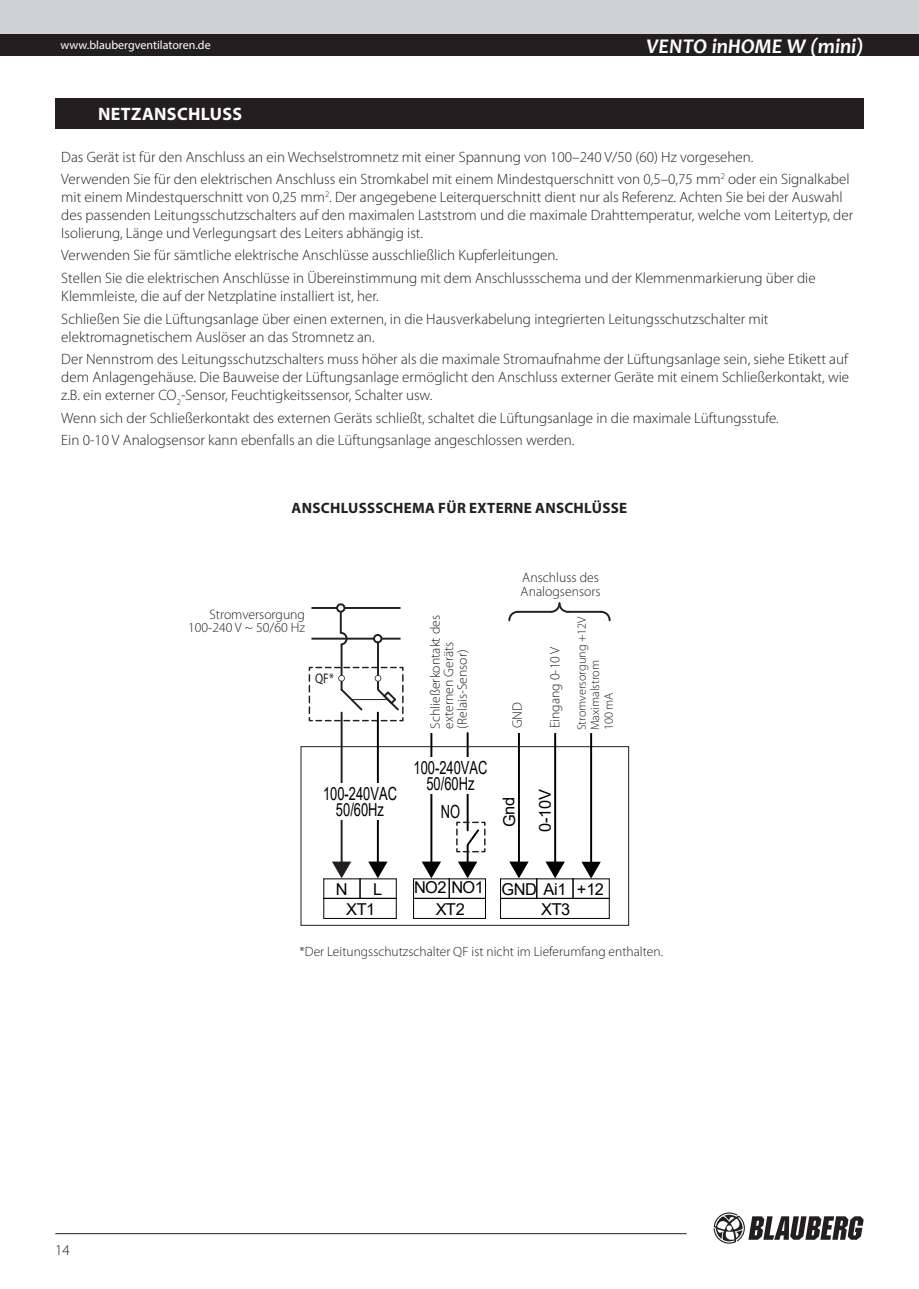
<style>
.page{position:relative;width:919px;height:1289px;background:#fff}
.page>*{position:absolute;margin:0;border:0;box-sizing:border-box;transform-origin:0 0}
.t1{font:italic 700 21px "Candara";color:#fff}
.t2{font:18.15px/16.4px "Arial";color:#000001;text-align:center;scale:.71 1}
.t3{font:700 18px "Myriad Pro";letter-spacing:.02em;color:#fff}
.t4{font:16.35px/20.2px "Arial";letter-spacing:-.03em;color:#000001;text-align:center}
.t5{font:300 15px/22.2px "Myriad Pro";color:#231f20}
.t6{font:700 15px "Myriad Pro";letter-spacing:.02em;color:#231f20}
.t7{font:13.95px "Myriad Pro";color:#231f20;scale:.84 1}
.t8{font:300 13.65px/13.6px "Myriad Pro";color:#231f20}
.t9{font:300 13.5px "Myriad Pro";color:#231f20}
.t10{font:300 12.3px/13.6px "Myriad Pro";color:#231f20}
.t11{font:12px "Myriad Pro";color:#fff}
</style>
<div class="page">
<div style="left:0;top:0;width:918px;height:34px;background:#d1d2d4"></div>
<div style="left:0;top:34px;width:918px;height:21px;background:#231f20"></div>
<svg style="left:713px;top:1212px;width:150px;height:31px"></svg>
<hr style="left:55px;top:1233px;width:631px;height:1px;background:#231f20">
<div style="left:55px;top:98px;width:808px;height:31px;background:#231f20"></div>
<hr style="left:311px;top:607px;width:89px;height:2px;background:#231f20">
<hr style="left:311px;top:637px;width:89px;height:2px;background:#231f20">
<svg style="left:339px;top:606px;width:9px;height:40px"></svg>
<div style="left:337px;top:604px;width:7px;height:7px;background:#fff;border-radius:50%"></div>
<div style="left:336px;top:603px;width:9px;height:9px;border:2px solid #231f20;border-radius:50%"></div>
<div style="left:374px;top:635px;width:7px;height:7px;background:#fff;border-radius:50%"></div>
<div style="left:373px;top:634px;width:9px;height:9px;border:2px solid #231f20;border-radius:50%"></div>
<hr style="left:340px;top:644px;width:2px;height:34px;background:#231f20">
<hr style="left:377px;top:642px;width:2px;height:36px;background:#231f20">
<svg style="left:308px;top:666px;width:96px;height:56px"></svg>
<div style="left:300px;top:746px;width:329px;height:179px;border:1px solid #231f20"></div>
<hr style="left:500px;top:878px;width:36px;height:1px;background:#000001">
<hr style="left:536px;top:878px;width:37px;height:1px;background:#000001">
<svg style="left:536px;top:878px;width:1px;height:20px"></svg>
<hr style="left:573px;top:878px;width:36px;height:1px;background:#000001">
<svg style="left:572px;top:878px;width:1px;height:20px"></svg>
<hr style="left:536px;top:898px;width:37px;height:1px;background:#000001">
<hr style="left:500px;top:918px;width:36px;height:1px;background:#000001">
<svg style="left:500px;top:878px;width:1px;height:40px"></svg>
<hr style="left:500px;top:898px;width:36px;height:1px;background:#000001">
<hr style="left:536px;top:918px;width:37px;height:1px;background:#000001">
<hr style="left:573px;top:898px;width:36px;height:1px;background:#000001">
<svg style="left:609px;top:878px;width:1px;height:40px"></svg>
<hr style="left:573px;top:918px;width:36px;height:1px;background:#000001">
<hr style="left:413px;top:878px;width:36px;height:1px;background:#000001">
<hr style="left:449px;top:878px;width:36px;height:1px;background:#000001">
<svg style="left:449px;top:878px;width:1px;height:20px"></svg>
<hr style="left:449px;top:898px;width:36px;height:1px;background:#000001">
<svg style="left:485px;top:878px;width:1px;height:40px"></svg>
<hr style="left:449px;top:918px;width:36px;height:1px;background:#000001">
<hr style="left:413px;top:918px;width:36px;height:1px;background:#000001">
<svg style="left:413px;top:878px;width:1px;height:40px"></svg>
<hr style="left:413px;top:898px;width:36px;height:1px;background:#000001">
<hr style="left:324px;top:878px;width:36px;height:1px;background:#000001">
<hr style="left:360px;top:878px;width:36px;height:1px;background:#000001">
<svg style="left:359px;top:878px;width:1px;height:20px"></svg>
<hr style="left:360px;top:898px;width:36px;height:1px;background:#000001">
<svg style="left:396px;top:878px;width:1px;height:40px"></svg>
<hr style="left:360px;top:918px;width:36px;height:1px;background:#000001">
<hr style="left:324px;top:918px;width:36px;height:1px;background:#000001">
<svg style="left:323px;top:878px;width:1px;height:40px"></svg>
<hr style="left:324px;top:898px;width:36px;height:1px;background:#000001">
<hr style="left:377px;top:712px;width:2px;height:152px;background:#000001">
<svg style="left:368px;top:861px;width:19px;height:17px"></svg>
<hr style="left:340px;top:712px;width:2px;height:152px;background:#231f20">
<svg style="left:332px;top:861px;width:19px;height:17px"></svg>
<hr style="left:430px;top:733px;width:2px;height:131px;background:#000001">
<svg style="left:421px;top:861px;width:20px;height:17px"></svg>
<hr style="left:466px;top:733px;width:2px;height:97px;background:#000001">
<hr style="left:466px;top:844px;width:2px;height:20px;background:#000001">
<svg style="left:458px;top:861px;width:19px;height:17px"></svg>
<svg style="left:456px;top:821px;width:30px;height:32px"></svg>
<hr style="left:554px;top:733px;width:2px;height:131px;background:#000001">
<svg style="left:545px;top:861px;width:20px;height:17px"></svg>
<hr style="left:518px;top:733px;width:2px;height:131px;background:#000001">
<svg style="left:509px;top:861px;width:19px;height:17px"></svg>
<hr style="left:590px;top:733px;width:2px;height:131px;background:#000001">
<svg style="left:581px;top:861px;width:19px;height:17px"></svg>
<svg style="left:549px;top:602px;width:21px;height:11px"></svg>
<svg style="left:508px;top:610px;width:11px;height:12px"></svg>
<hr style="left:517px;top:611px;width:34px;height:1px;background:#231f20">
<svg style="left:599px;top:610px;width:12px;height:12px"></svg>
<hr style="left:568px;top:611px;width:33px;height:1px;background:#231f20">
<div style="left:323px;top:783px;width:74px;height:36px;background:#fff"></div>
<div style="left:413px;top:757px;width:74px;height:36px;background:#fff"></div>
<p class="t11" style="left:61px;top:38px;width:152px">www.blaubergventilatoren.de</p>
<h1 class="t1" style="left:646px;top:33px;width:219px">VENTO inHOME W (mini)</h1>
<p class="t3" style="left:98px;top:102px;width:146px">NETZANSCHLUSS</p>
<p class="t5" style="left:61px;top:146px;width:789px">Das Gerät ist für den Anschluss an ein Wechselstromnetz mit einer Spannung von 100–240 V/50 (60) Hz vorgesehen.<br>Verwenden Sie für den elektrischen Anschluss ein Stromkabel mit einem Mindestquerschnitt von 0,5–0,75 mm<sup>2</sup> oder ein Signalkabel</p>
<p class="t5" style="left:61px;top:188px;width:793px;line-height:18px">mit einem Mindestquerschnitt von 0,25 mm<sup>2</sup>. Der angegebene Leiterquerschnitt dient nur als Referenz. Achten Sie bei der Auswahl des passenden Leitungsschutzschalters auf den maximalen Laststrom und die maximale Drahttemperatur, welche vom Leitertyp, der<br>Isolierung, Länge und Verlegungsart des Leiters abhängig ist.</p>
<p class="t5" style="left:61px;top:244px;width:755px">Verwenden Sie für sämtliche elektrische Anschlüsse ausschließlich Kupferleitungen.<br>Stellen Sie die elektrischen Anschlüsse in Übereinstimmung mit dem Anschlussschema und der Klemmenmarkierung über die</p>
<p class="t5" style="left:61px;top:284px;width:708px;line-height:23.2px">Klemmleiste, die auf der Netzplatine installiert ist, her.<br>Schließen Sie die Lüftungsanlage über einen externen, in die Hausverkabelung integrierten Leitungsschutzschalter mit</p>
<p class="t5" style="left:61px;top:326px;width:788px">elektromagnetischem Auslöser an das Stromnetz an.<br>Der Nennstrom des Leitungsschutzschalters muss höher als die maximale Stromaufnahme der Lüftungsanlage sein, siehe Etikett auf</p>
<p class="t5" style="left:61px;top:368px;width:789px;line-height:18px">dem Anlagengehäuse. Die Bauweise der Lüftungsanlage ermöglicht den Anschluss externer Geräte mit einem Schließerkontakt, wie z.B. ein externer CO<sub>2</sub>-Sensor, Feuchtigkeitssensor, Schalter usw.</p>
<p class="t5" style="left:61px;top:406px;width:719px">Wenn sich der Schließerkontakt des externen Geräts schließt, schaltet die Lüftungsanlage in die maximale Lüftungsstufe.<br>Ein 0-10 V Analogsensor kann ebenfalls an die Lüftungsanlage angeschlossen werden.</p>
<p class="t6" style="left:291px;top:497px;width:337px">ANSCHLUSSSCHEMA FÜR EXTERNE ANSCHLÜSSE</p>
<p class="t8" style="left:188px;top:607px;width:118px;text-align:right">Stromversorgung<br>100-240 V ~ 50/60 Hz</p>
<p class="t7" style="left:315px;top:669px;width:24px">QF*</p>
<p class="t2" style="left:323px;top:785px;width:106px">100-240VAC<br>50/60Hz</p>
<p class="t8" style="left:428px;top:728px;width:115px;rotate:-90deg">Schließerkontakt des externen Geräts (Relais-Sensor)</p>
<p class="t8" style="left:520px;top:571px;width:81px">Anschluss des<br>Analogsensors</p>
<p class="t8" style="left:510px;top:728px;width:28px;rotate:-90deg">GND</p>
<p class="t8" style="left:548px;top:728px;width:83px;rotate:-90deg">Eingang 0-10 V</p>
<p class="t10" style="left:575px;top:730px;width:116px;rotate:-90deg">Stromversorgung +12V<br>Maximalstrom<br>100 mA</p>
<p class="t2" style="left:413px;top:759px;width:106px">100-240VAC<br>50/60Hz</p>
<p class="t2" style="left:441px;top:803px;width:29px">NO</p>
<p class="t4" style="left:498px;top:827px;width:32px;rotate:-90deg">Gnd</p>
<p class="t4" style="left:534px;top:831px;width:44px;rotate:-90deg">0-10V</p>
<p class="t4" style="left:336px;top:878px;width:13px">N</p>
<p class="t4" style="left:346px;top:878px;width:38px;text-align:left;text-indent:27px">L<br>XT1</p>
<p class="t4" style="left:414px;top:876px;width:71px;line-height:21.6px">NO2 NO1<br>XT2</p>
<p class="t4" style="left:501px;top:878px;width:104px">GND Ai1 +12<br>XT3</p>
<p class="t5" style="left:55px;top:1238px;width:16px">14</p>
<p class="t9" style="left:299px;top:944px;width:365px">*Der Leitungsschutzschalter QF ist nicht im Lieferumfang enthalten.</p>
</div>
